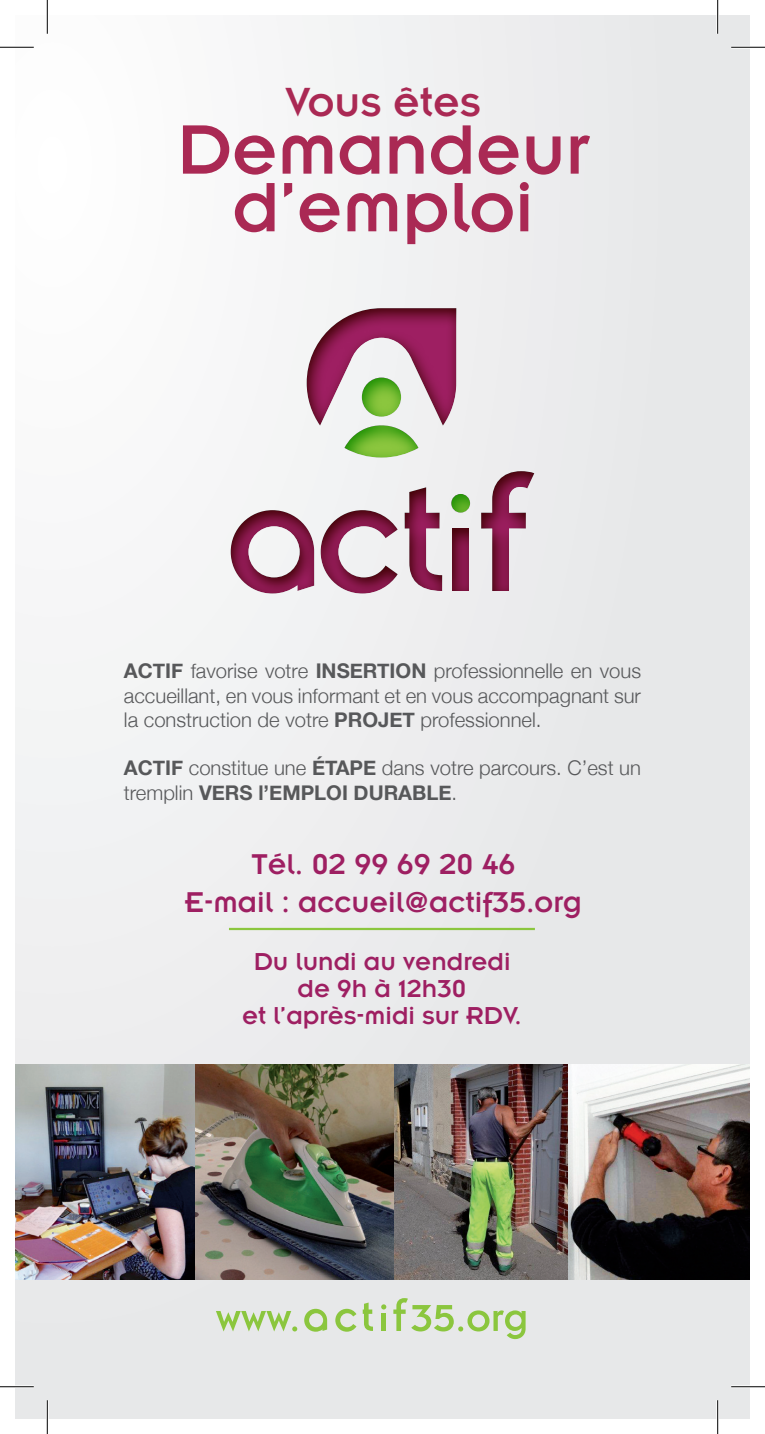
<style>
.page{position:relative;width:765px;height:1434px;background:#fff}
.page>*{position:absolute;margin:0;border:0;box-sizing:border-box;transform-origin:0 0}
.t1{font:76.95px "Insignia";color:#aa2954}
.t2{font:44.77px "Insignia";color:#aa2954}
.t3{font:31.5px "Insignia";color:#9e1f62}
.t4{font:27px "Insignia";color:#9e1f62}
.t5{font:300 20.25px/24.3px "Helvetica Neue";color:#57585a;text-align:justify}
.s1{font-weight:700}
</style>
<div class="page">
<div style="left:15px;top:15px;width:734px;height:1404px;background:linear-gradient(to right,#f6f6f7,#e5e6e7)"></div>
<img style="left:15px;top:1064px;width:734px;height:215px">
<svg style="left:226px;top:307px;width:308px;height:290px;fill:#efeff0"></svg>
<hr style="left:229px;top:928px;width:305px;height:2px;background:#8bc63e">
<svg style="left:216px;top:1298px;width:309px;height:41px"></svg>
<hr style="left:0;top:46px;width:34px;height:3px;background:#fff">
<hr style="left:730px;top:46px;width:34px;height:3px;background:#fff">
<hr style="left:0;top:1385px;width:34px;height:3px;background:#fff">
<hr style="left:730px;top:1385px;width:34px;height:3px;background:#fff">
<hr style="left:46px;top:0;width:3px;height:34px;background:#fff">
<hr style="left:46px;top:1400px;width:3px;height:34px;background:#fff">
<hr style="left:716px;top:0;width:2px;height:34px;background:#fff">
<hr style="left:716px;top:1400px;width:2px;height:34px;background:#fff">
<hr style="left:0;top:47px;width:34px;height:1px;background:#000">
<hr style="left:730px;top:47px;width:34px;height:1px;background:#000">
<hr style="left:0;top:1386px;width:34px;height:1px;background:#000">
<hr style="left:730px;top:1386px;width:34px;height:1px;background:#000">
<hr style="left:47px;top:0;width:1px;height:34px;background:#000">
<hr style="left:47px;top:1400px;width:1px;height:34px;background:#000">
<hr style="left:717px;top:0;width:1px;height:34px;background:#000">
<hr style="left:717px;top:1400px;width:1px;height:34px;background:#000">
<p class="t2" style="left:285px;top:79px;width:196px">Vous êtes</p>
<p class="t1" style="left:176px;top:110px;width:415px">Demandeur</p>
<p class="t1" style="left:232px;top:168px;width:302px">d’emploi</p>
<p class="t5" style="left:124px;top:658px;width:518px"><span class="s1">ACTIF</span> favorise votre <span class="s1">INSERTION</span> professionnelle en vous accueillant, en vous informant et en vous accompagnant sur la construction de votre <span class="s1">PROJET</span> professionnel.</p>
<p class="t5" style="left:124px;top:756px;width:518px"><span class="s1">ACTIF</span> constitue une <span class="s1">ÉTAPE</span> dans votre parcours. C’est un tremplin <span class="s1">VERS l’EMPLOI DURABLE</span>.</p>
<p class="t3" style="left:251px;top:848px;width:265px">Tél. 02 99 69 20 46</p>
<p class="t3" style="left:185px;top:886px;width:398px">E-mail : accueil@actif35.org</p>
<p class="t4" style="left:253px;top:948px;width:258px">Du lundi au vendredi</p>
<p class="t4" style="left:297px;top:975px;width:170px">de 9h à 12h30</p>
<p class="t4" style="left:242px;top:1002px;width:281px">et l’après-midi sur RDV.</p>
</div>
